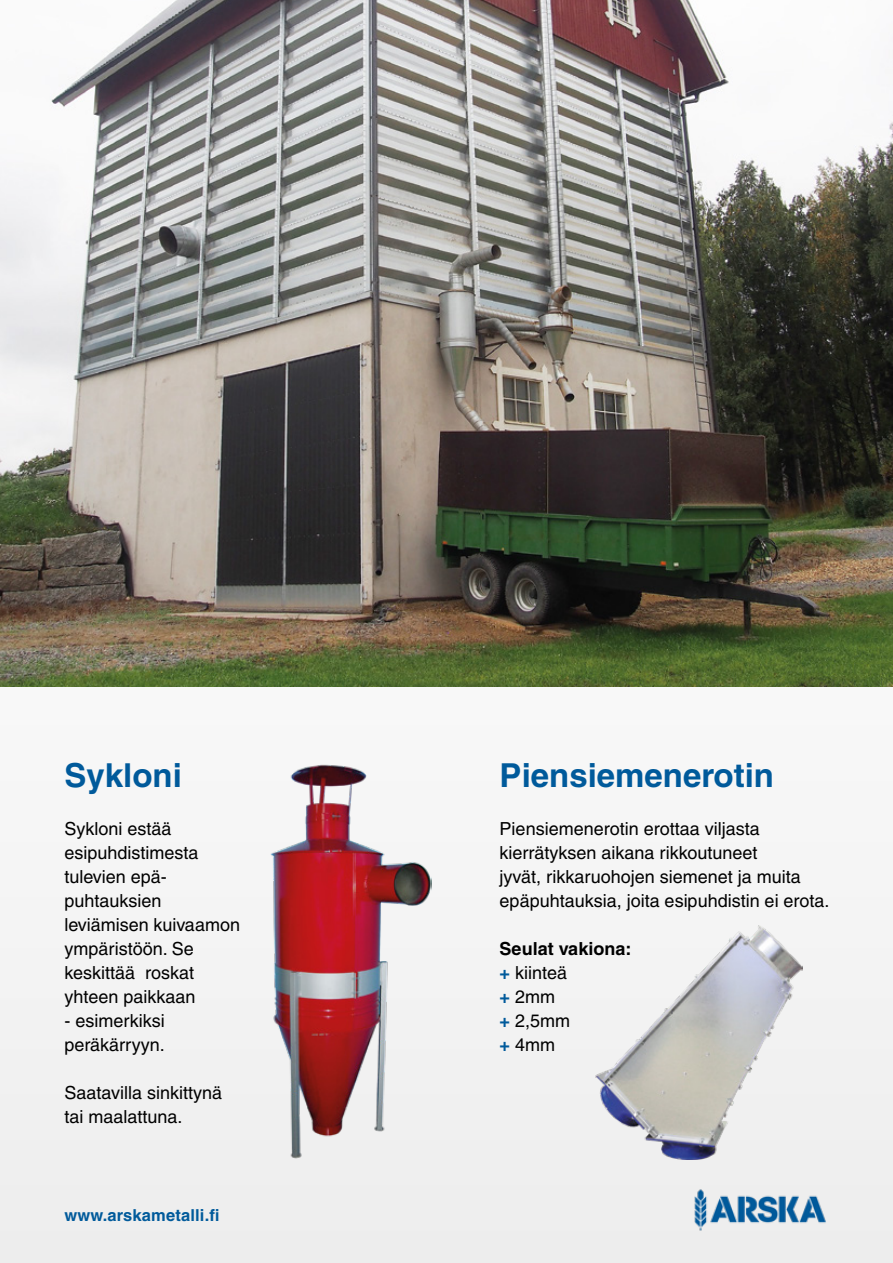
<style>
.page{position:relative;width:893px;height:1263px;background:#f4f4f4}
.page>*{position:absolute;margin:0;border:0;box-sizing:border-box;transform-origin:0 0}
.t1{font:700 33px "Helvetica";color:#005a9b}
.t2{font:18px/24px "Helvetica";color:#000}
.t3{font:700 16.5px "Helvetica";letter-spacing:.01em;color:#005a9b}
.s1{font-weight:700}
.s2{font-weight:700;color:#005a9b}
</style>
<div class="page">
<img style="left:694px;top:1189px;width:132px;height:42px">
<img style="left:0;top:0;width:893px;height:687px">
<img style="left:270px;top:764px;width:161px;height:395px">
<img style="left:595px;top:925px;width:207px;height:234px">
<h1 class="t1" style="left:64px;top:755px;width:119px">Sykloni</h1>
<p class="t2" style="left:64px;top:816px;width:177px">Sykloni estää esipuhdistimesta tulevien epä&shy;puhtauksien leviämisen kuivaamon ympäristöön. Se keskittää roskat yhteen paikkaan</p>
<p class="t2" style="left:64px;top:1008px;width:102px">- esimerkiksi peräkärryyn.</p>
<p class="t2" style="left:64px;top:1080px;width:159px">Saatavilla sinkittynä tai maalattuna.</p>
<p class="t3" style="left:64px;top:1205px;width:157px">www.arskametalli.fi</p>
<h1 class="t1" style="left:500px;top:755px;width:276px">Piensiemenerotin</h1>
<p class="t2" style="left:500px;top:816px;width:331px">Piensiemenerotin erottaa viljasta kierrätyksen aikana rikkoutuneet<br>jyvät, rikkaruohojen siemenet ja muita epäpuhtauksia, joita esipuhdistin ei erota.</p>
<p class="t2" style="left:500px;top:936px;width:133px"><span class="s1">Seulat vakiona: </span><span class="s2">+</span> kiinteä<br><span class="s2">+</span> 2mm<br><span class="s2">+</span> 2,5mm<br><span class="s2">+</span> 4mm</p>
</div>
